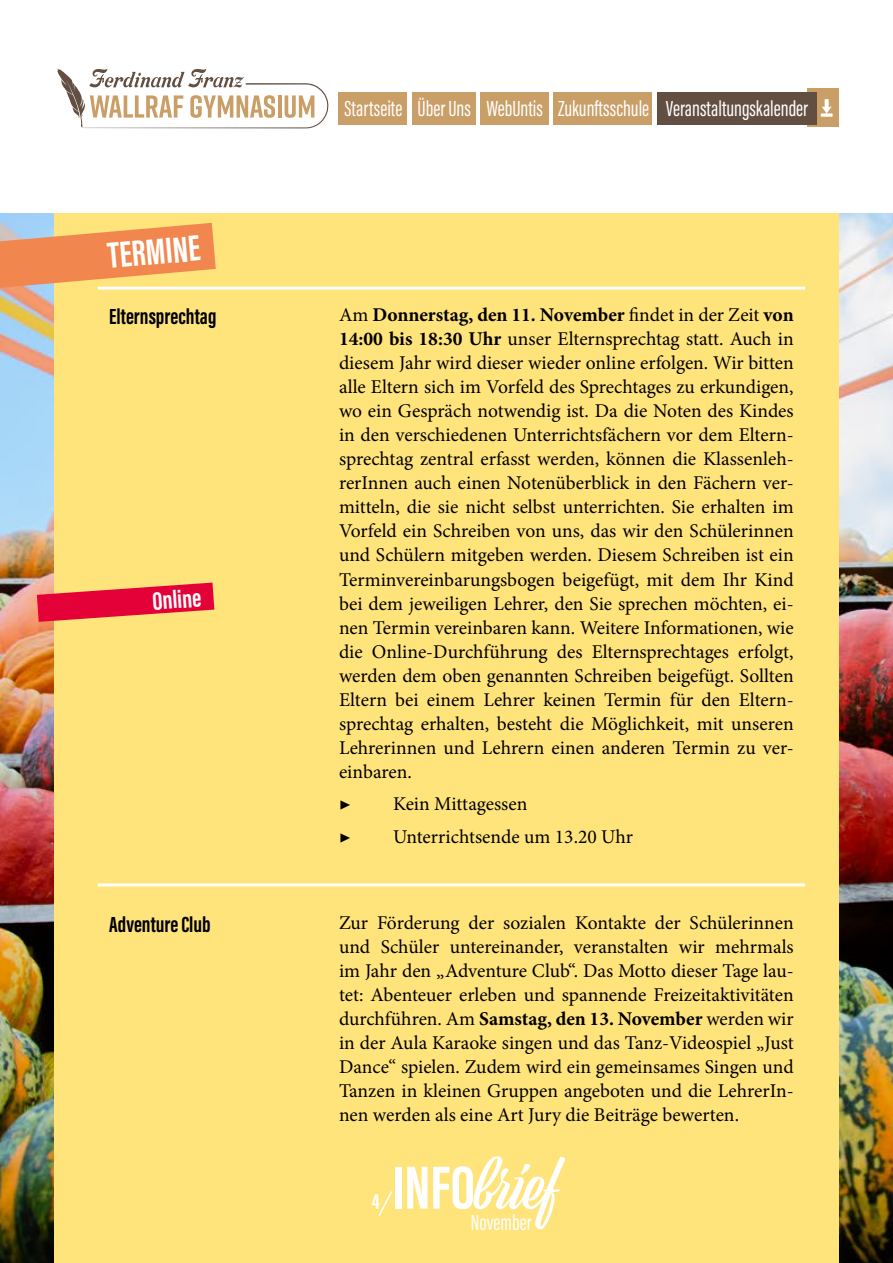
<style>
.page{position:relative;width:893px;height:1263px;background:#fff}
.page>*{position:absolute;margin:0;border:0;box-sizing:border-box;transform-origin:0 0}
.t1{font:62.7px "Viktor Script";color:#fff}
.t2{font:700 37.5px "Acumin Pro Extra Cond";color:#fff}
.t3{font:700 25.95px "Acumin Pro Extra Cond";color:#fff}
.t4{font:22.5px "Acumin Pro Extra Cond";color:#fff}
.t5{font:700 22.5px "Acumin Pro Extra Cond";color:#000}
.t6{font:700 22.5px "Acumin Pro Extra Cond";color:#fff}
.t7{font:19.5px/24px "Minion Pro";color:#000;text-align:justify}
.s1{font-weight:700}
.s2{font-family:"Acumin Pro Extra Cond";font-weight:700}
</style>
<div class="page">
<img style="left:0;top:213px;width:893px;height:1050px">
<div style="left:54px;top:207px;width:785px;height:1056px;background:#ffe37b"></div>
<svg style="left:0;top:223px;width:216px;height:65px"></svg>
<div style="left:0;top:0;width:893px;height:213px;background:#fff"></div>
<svg style="left:37px;top:583px;width:177px;height:39px"></svg>
<hr style="left:98px;top:883px;width:707px;height:3px;background:#fff">
<hr style="left:98px;top:287px;width:707px;height:3px;background:#fff">
<svg style="left:378px;top:1191px;width:14px;height:25px"></svg>
<div style="left:808px;top:89px;width:31px;height:38px;background:#ca9e67"></div>
<div style="left:339px;top:92px;width:68px;height:32px;background:#ca9e67"></div>
<div style="left:481px;top:92px;width:68px;height:32px;background:#ca9e67"></div>
<div style="left:657px;top:92px;width:159px;height:32px;background:#634e42"></div>
<div style="left:412px;top:92px;width:64px;height:32px;background:#ca9e67"></div>
<div style="left:553px;top:92px;width:99px;height:32px;background:#ca9e67"></div>
<svg style="left:57px;top:69px;width:271px;height:59px"></svg>
<svg style="left:821px;top:99px;width:12px;height:18px"></svg>
<h2 class="t2" style="left:106px;top:233px;width:94px;rotate:-5deg">TERMINE</h2>
<p class="t5" style="left:109px;top:302px;width:109px">Elternsprechtag</p>
<h3 class="t3" style="left:151px;top:585px;width:51px;rotate:-4deg">Online</h3>
<p class="t5" style="left:109px;top:910px;width:103px">Adventure Club</p>
<p class="t4" style="left:344px;top:95px;width:465px">Startseite Über Uns WebUntis Zukunftsschule Veranstaltungskalender</p>
<p class="t7" style="left:339px;top:303px;width:456px">Am <span class="s1">Donnerstag, den 11. November</span> findet in der Zeit <span class="s1">von 14:00 bis 18:30 Uhr</span> unser Elternsprechtag statt. Auch in diesem Jahr wird dieser wieder online erfolgen. Wir bitten alle Eltern sich im Vorfeld des Sprechtages zu erkundigen, wo ein Gespräch notwendig ist. Da die Noten des Kindes in den verschiedenen Unterrichtsfächern vor dem Eltern&shy;sprechtag zentral erfasst werden, können die Klassenleh&shy;rerInnen auch einen Notenüberblick in den Fächern ver&shy;mitteln, die sie nicht selbst unterrichten. Sie erhalten im Vorfeld ein Schreiben von uns, das wir den Schülerinnen und Schülern mitgeben werden. Diesem Schreiben ist ein Terminvereinbarungsbogen beigefügt, mit dem Ihr Kind bei dem jeweiligen Lehrer, den Sie sprechen möchten, ei&shy;nen Termin vereinbaren kann. Weitere Informationen, wie die Online-Durchführung des Elternsprechtages erfolgt, werden dem oben genannten Schreiben beigefügt. Sollten Eltern bei einem Lehrer keinen Termin für den Eltern&shy;sprechtag erhalten, besteht die Möglichkeit, mit unseren Lehrerinnen und Lehrern einen anderen Termin zu ver&shy;einbaren.</p>
<p class="t7" style="left:339px;top:792px;width:13px">▶</p>
<p class="t7" style="left:393px;top:792px;width:136px">Kein Mittagessen</p>
<p class="t7" style="left:339px;top:824px;width:13px">▶</p>
<p class="t7" style="left:393px;top:824px;width:242px">Unterrichtsende um 13.20 Uhr</p>
<p class="t7" style="left:339px;top:911px;width:456px">Zur Förderung der sozialen Kontakte der Schülerinnen und Schüler untereinander, veranstalten wir mehrmals im Jahr den „Adventure Club“. Das Motto dieser Tage lau&shy;tet: Abenteuer erleben und spannende Freizeitaktivitäten durchführen. Am <span class="s1">Samstag, den 13. November</span> werden wir in der Aula Karaoke singen und das Tanz-Videospiel „Just Dance“ spielen. Zudem wird ein gemeinsames Singen und Tanzen in kleinen Gruppen angeboten und die LehrerIn&shy;nen werden als eine Art Jury die Beiträge bewerten.</p>
<p class="t6" style="left:372px;top:1188px;width:9px">4</p>
<h1 class="t1" style="left:392px;top:1150px;width:167px"><span class="s2">INFO</span>brief</h1>
<p class="t4" style="left:471px;top:1209px;width:62px">November</p>
</div>
